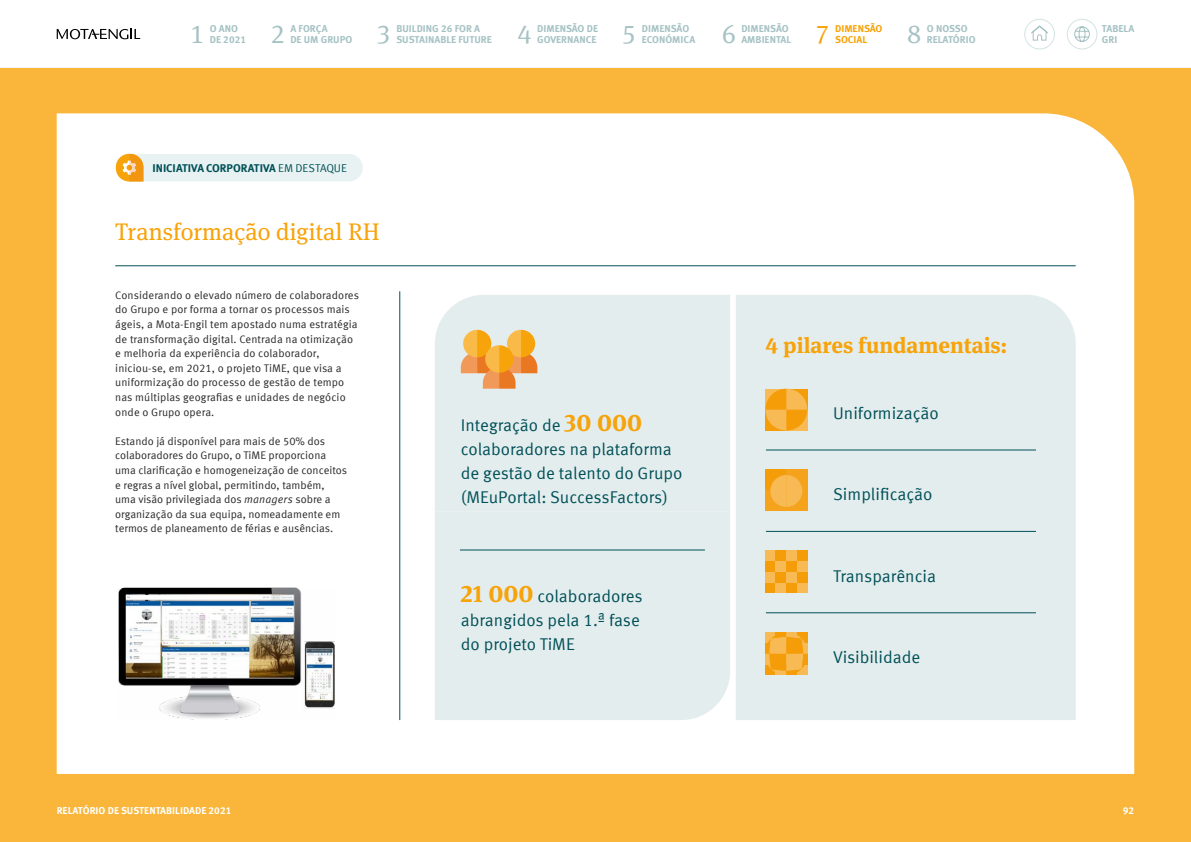
<style>
.page{position:relative;width:1191px;height:842px;background:#fff}
.page>*{position:absolute;margin:0;border:0;box-sizing:border-box;transform-origin:0 0}
.t1{font:26px "Meta Serif Tf";color:#a6c2c4}
.t2{font:26px "Meta Serif Tf";color:#f7a30a}
.t3{font:24px "Meta Serif Tf";color:#f7a30a}
.t4{font:700 22px "Meta Serif Pro";color:#f7a30a}
.t5{font:17px/24px "Meta Offc Norm";color:#005058}
.t6{font:700 11.3px "Meta Offc";letter-spacing:-.005em;color:#005058}
.t7{font:11px/14.6px "Meta Offc Norm";color:#282828}
.t8{font:700 10px/11px "Meta Offc";color:#a6c2c4}
.t9{font:700 10px "Meta Offc";color:#fff}
.t10{font:700 10px/11px "Meta Offc";color:#f7a30a}
.s1{font-family:"Meta Offc Norm";font-weight:400}
.s2{font-family:"Meta Offc Norm Ita"}
.s3{font-family:"Meta Serif Pro";font-weight:700;font-size:24px;color:#f7a30a}
</style>
<div class="page">
<svg style="left:57px;top:29px;width:83px;height:10px"></svg>
<div style="left:1024px;top:19px;width:31px;height:30px;border:1px solid #d4e3e3;border-radius:50%"></div>
<svg style="left:1031px;top:25px;width:17px;height:16px"></svg>
<div style="left:1066px;top:19px;width:31px;height:30px;border:1px solid #d4e3e3;border-radius:50%"></div>
<svg style="left:1074px;top:26px;width:16px;height:16px"></svg>
<hr style="left:1px;top:68px;width:1190px;height:1px;background:#005058">
<div style="left:0;top:69px;width:1191px;height:773px;background:#f9b63b"></div>
<div style="left:57px;top:113px;width:1077px;height:661px;background:#fff"></div>
<hr style="left:399px;top:291px;width:1px;height:429px;background:#005058">
<hr style="left:115px;top:265px;width:960px;height:1px;background:#005058">
<img style="left:118px;top:588px;width:216px;height:132px">
<div style="left:435px;top:295px;width:295px;height:216px;background:#e4eded"></div>
<div style="left:435px;top:511px;width:295px;height:209px;background:#e4eded"></div>
<div style="left:736px;top:295px;width:339px;height:425px;background:#e4eded"></div>
<div style="left:116px;top:154px;width:247px;height:27px;background:#e8f2f2;border-radius:14px"></div>
<svg style="left:116px;top:154px;width:27px;height:27px"></svg>
<hr style="left:460px;top:550px;width:245px;height:1px;background:#005058">
<svg style="left:461px;top:330px;width:76px;height:59px"></svg>
<hr style="left:766px;top:450px;width:270px;height:1px;background:#005058">
<hr style="left:766px;top:531px;width:270px;height:1px;background:#005058">
<hr style="left:766px;top:612px;width:270px;height:1px;background:#005058">
<svg style="left:765px;top:389px;width:42px;height:41px;background:#f5ab2d"></svg>
<div style="left:764px;top:561px;width:11px;height:11px;background:#f59d08"></div>
<div style="left:775px;top:561px;width:11px;height:11px;background:#f7ba54"></div>
<div style="left:764px;top:550px;width:11px;height:11px;background:#f7ba54"></div>
<div style="left:775px;top:550px;width:11px;height:11px;background:#f59d08"></div>
<div style="left:786px;top:561px;width:11px;height:11px;background:#f59d08"></div>
<div style="left:797px;top:561px;width:11px;height:11px;background:#f7ba54"></div>
<div style="left:786px;top:550px;width:11px;height:11px;background:#f7ba54"></div>
<div style="left:797px;top:550px;width:11px;height:11px;background:#f59d08"></div>
<div style="left:764px;top:582px;width:11px;height:11px;background:#f59d08"></div>
<div style="left:775px;top:582px;width:11px;height:11px;background:#f7ba54"></div>
<div style="left:764px;top:572px;width:11px;height:11px;background:#f7ba54"></div>
<div style="left:775px;top:572px;width:11px;height:11px;background:#f59d08"></div>
<div style="left:786px;top:582px;width:11px;height:11px;background:#f59d08"></div>
<div style="left:797px;top:582px;width:11px;height:11px;background:#f7ba54"></div>
<div style="left:786px;top:572px;width:11px;height:11px;background:#f7ba54"></div>
<div style="left:797px;top:572px;width:11px;height:11px;background:#f59d08"></div>
<div style="left:765px;top:490px;width:21px;height:21px;background:#f5a31c"></div>
<div style="left:786px;top:490px;width:21px;height:21px;background:#f5a31c"></div>
<div style="left:765px;top:469px;width:21px;height:21px;background:#f59d08"></div>
<div style="left:786px;top:469px;width:21px;height:21px;background:#f5a31c"></div>
<svg style="left:770px;top:475px;width:32px;height:32px"></svg>
<div style="left:764px;top:643px;width:11px;height:11px;background:#e4eded"></div>
<div style="left:764px;top:632px;width:11px;height:11px;background:#e4eded"></div>
<div style="left:764px;top:664px;width:11px;height:11px;background:#e4eded"></div>
<div style="left:764px;top:654px;width:11px;height:11px;background:#e4eded"></div>
<svg style="left:765px;top:632px;width:43px;height:43px;background:#f5ab2d"></svg>
<p class="t8" style="left:210px;top:23px;width:38px">O ANO<br>DE 2021</p>
<h1 class="t2" style="left:815px;top:19px;width:16px">7</h1>
<p class="t10" style="left:835px;top:23px;width:49px">DIMENSÃO<br>SOCIAL</p>
<h1 class="t1" style="left:270px;top:19px;width:16px">2</h1>
<p class="t8" style="left:290px;top:23px;width:64px">A FORÇA<br>DE UM GRUPO</p>
<h1 class="t1" style="left:622px;top:19px;width:16px">5</h1>
<p class="t8" style="left:642px;top:23px;width:55px">DIMENSÃO<br>ECONÓMICA</p>
<h1 class="t1" style="left:721px;top:19px;width:16px">6</h1>
<p class="t8" style="left:741px;top:23px;width:51px">DIMENSÃO<br>AMBIENTAL</p>
<h1 class="t1" style="left:907px;top:19px;width:16px">8</h1>
<p class="t8" style="left:927px;top:23px;width:42px">O NOSSO</p>
<p class="t8" style="left:396px;top:23px;width:97px">BUILDING 26 FOR A<br>SUSTAINABLE FUTURE</p>
<h1 class="t1" style="left:517px;top:19px;width:16px">4</h1>
<p class="t8" style="left:537px;top:23px;width:62px">DIMENSÃO DE</p>
<h1 class="t1" style="left:376px;top:19px;width:16px">3</h1>
<p class="t8" style="left:927px;top:34px;width:50px">RELATÓRIO</p>
<h1 class="t1" style="left:190px;top:19px;width:16px">1</h1>
<p class="t8" style="left:537px;top:34px;width:61px">GOVERNANCE</p>
<p class="t6" style="left:153px;top:161px;width:196px">INICIATIVA CORPORATIVA <span class="s1">EM DESTAQUE</span></p>
<h2 class="t3" style="left:115px;top:218px;width:266px">Transformação digital RH</h2>
<p class="t7" style="left:115px;top:288px;width:245px">Considerando o elevado número de colaboradores do Grupo e por forma a tornar os processos mais ágeis, a Mota-Engil tem apostado numa estratégia de transformação digital. Centrada na otimização e melhoria da experiência do colaborador, iniciou-se, em 2021, o projeto TiME, que visa a uniformização do processo de gestão de tempo nas múltiplas geografias e unidades de negócio onde o Grupo opera.</p>
<p class="t7" style="left:115px;top:434px;width:233px">Estando já disponível para mais de 50% dos colaboradores do Grupo, o TiME proporciona uma clarificação e homogeneização de conceitos e regras a nível global, permitindo, também, uma visão privilegiada dos <span class="s2">managers</span> sobre a organização da sua equipa, nomeadamente em termos de planeamento de férias e ausências.</p>
<h3 class="t5" style="left:461px;top:414px;width:223px">Integração de <span class="s3">30 000 </span>colaboradores na plataforma de gestão de talento do Grupo (MEuPortal: SuccessFactors)</h3>
<h3 class="t5" style="left:461px;top:584px;width:183px"><span class="s3">21 000</span> colaboradores abrangidos pela 1.ª fase do projeto TiME</h3>
<h3 class="t4" style="left:765px;top:328px;width:244px">4 pilares fundamentais:</h3>
<h3 class="t5" style="left:833px;top:402px;width:107px">Uniformização</h3>
<h3 class="t5" style="left:833px;top:483px;width:101px">Simplificação</h3>
<h3 class="t5" style="left:833px;top:564px;width:104px">Transparência</h3>
<h3 class="t5" style="left:833px;top:645px;width:89px">Visibilidade</h3>
<p class="t8" style="left:1102px;top:23px;width:34px">TABELA<br>GRI</p>
<p class="t9" style="left:57px;top:804px;width:176px">RELATÓRIO DE SUSTENTABILIDADE 2021</p>
<p class="t9" style="left:1122px;top:804px;width:13px">92</p>
</div>
